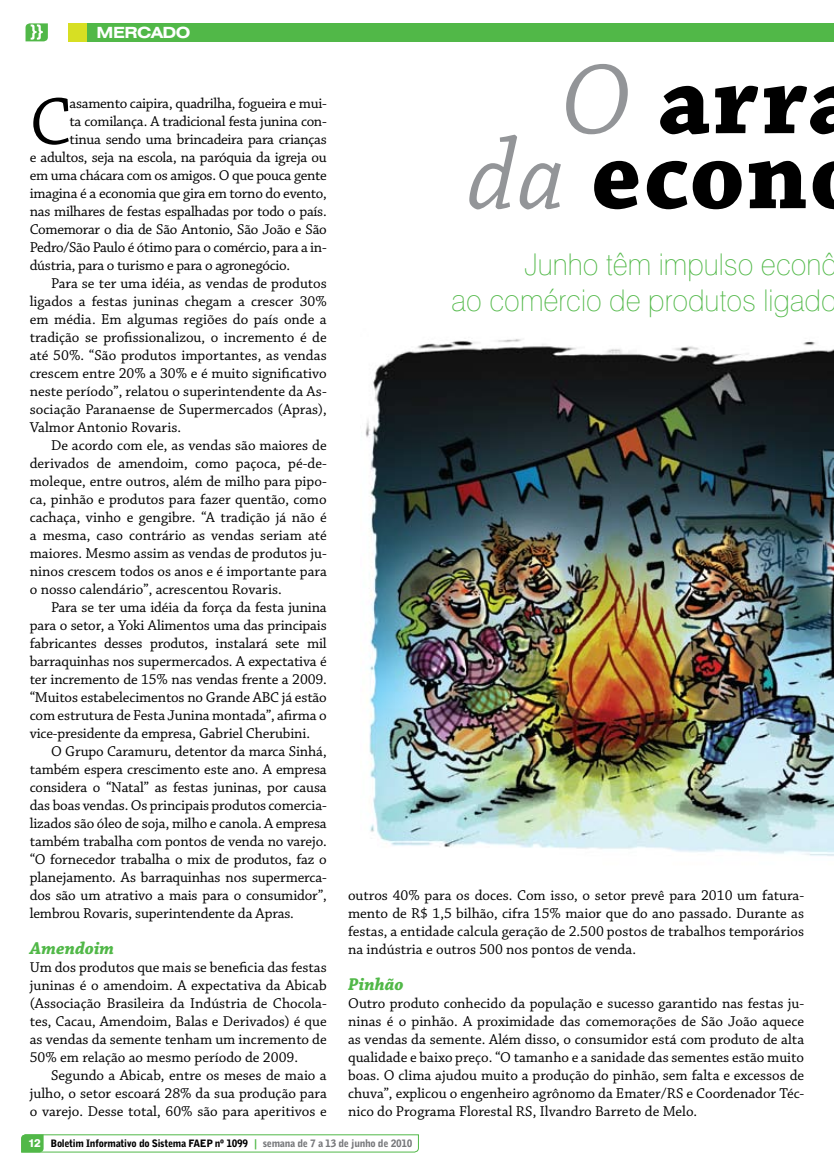
<style>
.page{position:relative;width:834px;height:1174px;background:#fff}
.page>*{position:absolute;margin:0;border:0;box-sizing:border-box;transform-origin:0 0}
.t1{font:700 105px/75px "Chaparral Pro";letter-spacing:.02em;color:#000;text-align:right;scale:.96 1}
.t2{font:70.35px "Chaparral Pro";color:#000}
.t3{font:100 30px/36px "Swiss 721 BT";color:#51b848;text-align:right;scale:.96 1}
.t4{font:italic 700 18px "Chaparral Pro";color:#51b848}
.t5{font:700 expanded 15.45px "Swiss 721 BT";letter-spacing:-.03em;color:#fff}
.t6{font:15px/18px "Chaparral Pro";letter-spacing:-.01em;color:#000;text-align:justify}
.t7{font:900 10.2px "Bell Gothic BT";letter-spacing:-.03em;color:#000}
.s1{font-weight:400;font-style:italic;color:#939598}
.s2{font-family:"Swiss 721 BT";font-weight:800;font-size:11.25px;color:#fff}
.s3{font-family:"Bell Centennial BT Bold Listing";font-weight:400;color:#51b848}
.s4{color:#77787b}
</style>
<div class="page">
<svg style="left:21px;top:1134px;width:398px;height:18px"></svg>
<img style="left:365px;top:339px;width:468px;height:517px">
<div style="left:68px;top:23px;width:765px;height:18px;background:#51b848"></div>
<div style="left:68px;top:23px;width:18px;height:18px;background:#d7df23"></div>
<svg style="left:26px;top:23px;width:22px;height:18px"></svg>
<p class="t5" style="left:97px;top:23px;width:95px">MERCADO</p>
<h2 class="t2" style="left:30px;top:83px;width:43px">C</h2>
<p class="t6" style="left:70px;top:95px;width:259px">asamento caipira, quadrilha, fogueira e mui-</p>
<p class="t6" style="left:70px;top:113px;width:259px">ta comilança. A tradicional festa junina con-</p>
<p class="t6" style="left:70px;top:131px;width:259px">tinua sendo uma brincadeira para crianças</p>
<p class="t6" style="left:30px;top:149px;width:298px">e adultos, seja na escola, na paróquia da igreja ou</p>
<p class="t6" style="left:30px;top:167px;width:298px">em uma chácara com os amigos. O que pouca gente</p>
<p class="t6" style="left:30px;top:185px;width:298px">imagina é a economia que gira em torno do evento,</p>
<p class="t6" style="left:30px;top:203px;width:298px">nas milhares de festas espalhadas por todo o país.</p>
<p class="t6" style="left:30px;top:221px;width:298px">Comemorar o dia de São Antonio, São João e São</p>
<p class="t6" style="left:30px;top:239px;width:298px">Pedro/São Paulo é ótimo para o comércio, para a in-</p>
<p class="t6" style="left:30px;top:257px;width:262px">dústria, para o turismo e para o agronegócio.</p>
<p class="t6" style="left:51px;top:275px;width:277px">Para se ter uma idéia, as vendas de produtos</p>
<p class="t6" style="left:30px;top:293px;width:298px">ligados a festas juninas chegam a crescer 30%</p>
<p class="t6" style="left:30px;top:311px;width:298px">em média. Em algumas regiões do país onde a</p>
<p class="t6" style="left:30px;top:329px;width:298px">tradição se profissionalizou, o incremento é de</p>
<p class="t6" style="left:30px;top:347px;width:298px">até 50%. “São produtos importantes, as vendas</p>
<p class="t6" style="left:30px;top:365px;width:298px">crescem entre 20% a 30% e é muito significativo</p>
<p class="t6" style="left:30px;top:383px;width:298px">neste período”, relatou o superintendente da As-</p>
<p class="t6" style="left:30px;top:401px;width:298px">sociação Paranaense de Supermercados (Apras),</p>
<p class="t6" style="left:30px;top:419px;width:153px">Valmor Antonio Rovaris.</p>
<p class="t6" style="left:51px;top:437px;width:277px">De acordo com ele, as vendas são maiores de</p>
<p class="t6" style="left:30px;top:455px;width:298px">derivados de amendoim, como paçoca, pé-de-</p>
<p class="t6" style="left:30px;top:473px;width:298px">moleque, entre outros, além de milho para pipo-</p>
<p class="t6" style="left:30px;top:491px;width:298px">ca, pinhão e produtos para fazer quentão, como</p>
<p class="t6" style="left:30px;top:509px;width:298px">cachaça, vinho e gengibre. “A tradição já não é</p>
<p class="t6" style="left:30px;top:527px;width:298px">a mesma, caso contrário as vendas seriam até</p>
<p class="t6" style="left:30px;top:545px;width:298px">maiores. Mesmo assim as vendas de produtos ju-</p>
<p class="t6" style="left:30px;top:563px;width:298px">ninos crescem todos os anos e é importante para</p>
<p class="t6" style="left:30px;top:581px;width:253px">o nosso calendário”, acrescentou Rovaris.</p>
<p class="t6" style="left:51px;top:599px;width:277px">Para se ter uma idéia da força da festa junina</p>
<p class="t6" style="left:30px;top:617px;width:298px">para o setor, a Yoki Alimentos uma das principais</p>
<p class="t6" style="left:30px;top:635px;width:298px">fabricantes desses produtos, instalará sete mil</p>
<p class="t6" style="left:30px;top:653px;width:298px">barraquinhas nos supermercados. A expectativa é</p>
<p class="t6" style="left:30px;top:671px;width:298px">ter incremento de 15% nas vendas frente a 2009.</p>
<p class="t6" style="left:30px;top:689px;width:298px">“Muitos estabelecimentos no Grande ABC já estão</p>
<p class="t6" style="left:30px;top:707px;width:298px">com estrutura de Festa Junina montada”, afirma o</p>
<p class="t6" style="left:30px;top:725px;width:282px">vice-presidente da empresa, Gabriel Cherubini.</p>
<p class="t6" style="left:51px;top:743px;width:277px">O Grupo Caramuru, detentor da marca Sinhá,</p>
<p class="t6" style="left:30px;top:761px;width:298px">também espera crescimento este ano. A empresa</p>
<p class="t6" style="left:30px;top:779px;width:298px">considera o “Natal” as festas juninas, por causa</p>
<p class="t6" style="left:30px;top:797px;width:298px">das boas vendas. Os principais produtos comercia-</p>
<p class="t6" style="left:30px;top:815px;width:298px">lizados são óleo de soja, milho e canola. A empresa</p>
<p class="t6" style="left:30px;top:833px;width:298px">também trabalha com pontos de venda no varejo.</p>
<p class="t6" style="left:30px;top:851px;width:298px">“O fornecedor trabalha o mix de produtos, faz o</p>
<p class="t6" style="left:30px;top:869px;width:298px">planejamento. As barraquinhas nos supermerca-</p>
<p class="t6" style="left:30px;top:887px;width:298px">dos são um atrativo a mais para o consumidor”,</p>
<p class="t6" style="left:30px;top:905px;width:265px">lembrou Rovaris, superintendente da Apras.</p>
<p class="t4" style="left:30px;top:938px;width:86px">Amendoim</p>
<p class="t6" style="left:30px;top:959px;width:298px">Um dos produtos que mais se beneficia das festas juninas é o amendoim. A expectativa da Abicab (Associação Brasileira da Indústria de Chocola&shy;tes, Cacau, Amendoim, Balas e Derivados) é que as vendas da semente tenham um incremento de 50% em relação ao mesmo período de 2009.</p>
<p class="t6" style="left:30px;top:1067px;width:298px;text-indent:21px">Segundo a Abicab, entre os meses de maio a julho, o setor escoará 28% da sua produção para o varejo. Desse total, 60% são para aperitivos e</p>
<h1 class="t1" style="left:467px;top:66px;width:356px"><span class="s1">O</span> arr <span class="s1">da</span> econ</h1>
<h3 class="t3" style="left:451px;top:246px;width:403px">Junho têm impulso econô<br>ao comércio de produtos ligado</h3>
<p class="t6" style="left:348px;top:887px;width:457px">outros 40% para os doces. Com isso, o setor prevê para 2010 um fatura&shy;mento de R$ 1,5 bilhão, cifra 15% maior que do ano passado. Durante as festas, a entidade calcula geração de 2.500 postos de trabalhos temporários na indústria e outros 500 nos pontos de venda.</p>
<p class="t4" style="left:348px;top:974px;width:57px">Pinhão</p>
<p class="t6" style="left:348px;top:995px;width:457px">Outro produto conhecido da população e sucesso garantido nas festas ju&shy;ninas é o pinhão. A proximidade das comemorações de São João aquece as vendas da semente. Além disso, o consumidor está com produto de alta qualidade e baixo preço. “O tamanho e a sanidade das sementes estão muito boas. O clima ajudou muito a produção do pinhão, sem falta e excessos de chuva”, explicou o engenheiro agrônomo da Emater/RS e Coordenador Téc&shy;nico do Programa Florestal RS, Ilvandro Barreto de Melo.</p>
<p class="t7" style="left:28px;top:1137px;width:386px"><span class="s2">12</span> Boletim Informativo do Sistema FAEP nº 1099 <span class="s3">|</span> <span class="s4">semana de 7 a 13 de junho de 2010</span></p>
</div>
